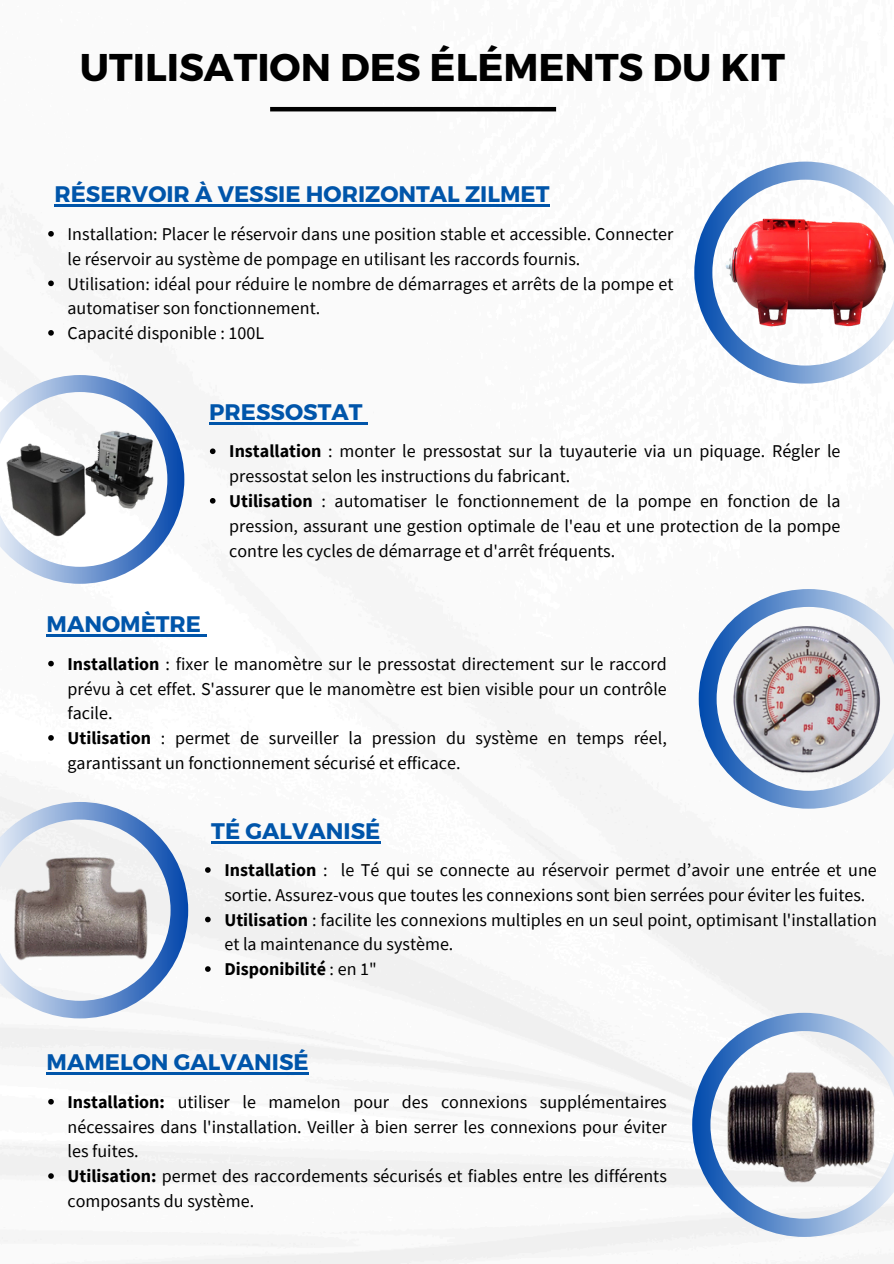
<style>
.page{position:relative;width:894px;height:1264px;background:#fff}
.page>*{position:absolute;margin:0;border:0;box-sizing:border-box;transform-origin:0 0}
.t1{font:700 38.55px "Montserrat";color:#000}
.t2{font:700 22.5px "Montserrat";color:#05a}
.t3{font:18px/24.8px "Source Sans Pro";color:#000}
.t4{font:700 18px "Source Sans Pro";color:#000}
.s1{font-weight:700}
.s2{font-weight:400}
</style>
<div class="page">
<img style="left:0;top:106px;width:893px;height:1157px">
<hr style="left:54px;top:205px;width:495px;height:2px;background:#05a">
<svg style="left:48px;top:231px;width:6px;height:6px"></svg>
<svg style="left:48px;top:280px;width:6px;height:6px"></svg>
<svg style="left:48px;top:330px;width:6px;height:6px"></svg>
<hr style="left:209px;top:422px;width:153px;height:2px;background:#05a">
<svg style="left:210px;top:448px;width:5px;height:6px"></svg>
<svg style="left:210px;top:498px;width:5px;height:5px"></svg>
<hr style="left:47px;top:634px;width:154px;height:2px;background:#05a">
<svg style="left:48px;top:660px;width:6px;height:6px"></svg>
<svg style="left:48px;top:735px;width:6px;height:5px"></svg>
<svg style="left:205px;top:867px;width:6px;height:5px"></svg>
<svg style="left:205px;top:916px;width:6px;height:6px"></svg>
<svg style="left:205px;top:966px;width:6px;height:5px"></svg>
<hr style="left:211px;top:841px;width:169px;height:2px;background:#05a">
<svg style="left:694px;top:162px;width:199px;height:221px"></svg>
<svg style="left:0;top:802px;width:188px;height:216px"></svg>
<svg style="left:698px;top:589px;width:195px;height:219px"></svg>
<svg style="left:0;top:375px;width:184px;height:209px"></svg>
<hr style="left:270px;top:107px;width:286px;height:4px;background:#000">
<hr style="left:47px;top:1072px;width:261px;height:2px;background:#05a">
<svg style="left:48px;top:1098px;width:6px;height:6px"></svg>
<svg style="left:48px;top:1173px;width:6px;height:5px"></svg>
<svg style="left:692px;top:1012px;width:201px;height:224px"></svg>
<p class="t1" style="left:80px;top:42px;width:706px">UTILISATION DES ÉLÉMENTS DU KIT</p>
<h1 class="t2" style="left:54px;top:180px;width:496px">RÉSERVOIR À VESSIE HORIZONTAL ZILMET</h1>
<p class="t3" style="left:67px;top:221px;width:607px">Installation: Placer le réservoir dans une position stable et accessible. Connecter le réservoir au système de pompage en utilisant les raccords fournis.</p>
<h2 class="t3" style="left:67px;top:271px;width:607px">Utilisation: idéal pour réduire le nombre de démarrages et arrêts de la pompe et automatiser son fonctionnement.</h2>
<p class="t3" style="left:67px;top:320px;width:198px">Capacité disponible : 100L</p>
<p class="t2" style="left:209px;top:397px;width:155px">PRESSOSTAT</p>
<p class="t3" style="left:229px;top:438px;width:612px"><span class="s1">Installation</span> : monter le pressostat sur la tuyauterie via un piquage. Régler le pressostat selon les instructions du fabricant.</p>
<p class="t3" style="left:229px;top:488px;width:612px;text-align:justify"><span class="s1">Utilisation</span> : automatiser le fonctionnement de la pompe en fonction de la pression, assurant une gestion optimale de l'eau et une protection de la pompe contre les cycles de démarrage et d'arrêt fréquents.</p>
<h2 class="t2" style="left:47px;top:609px;width:156px">MANOMÈTRE</h2>
<p class="t3" style="left:67px;top:651px;width:600px;text-align:justify"><span class="s1">Installation</span> : fixer le manomètre sur le pressostat directement sur le raccord prévu à cet effet. S'assurer que le manomètre est bien visible pour un contrôle facile.</p>
<p class="t3" style="left:67px;top:725px;width:600px"><span class="s1">Utilisation</span> : permet de surveiller la pression du système en temps réel, garantissant un fonctionnement sécurisé et efficace.</p>
<p class="t2" style="left:211px;top:816px;width:170px">TÉ GALVANISÉ</p>
<p class="t3" style="left:224px;top:857px;width:653px"><span class="s1">Installation</span> : le Té qui se connecte au réservoir permet d’avoir une entrée et une sortie. Assurez-vous que toutes les connexions sont bien serrées pour éviter les fuites.</p>
<h2 class="t3" style="left:224px;top:906px;width:653px"><span class="s1">Utilisation</span> : facilite les connexions multiples en un seul point, optimisant l'installation et la maintenance du système.</h2>
<p class="t4" style="left:224px;top:957px;width:154px">Disponibilité <span class="s2">: en 1"</span></p>
<p class="t2" style="left:47px;top:1047px;width:263px">MAMELON GALVANISÉ</p>
<h2 class="t3" style="left:67px;top:1089px;width:600px;text-align:justify"><span class="s1">Installation:</span> utiliser le mamelon pour des connexions supplémentaires nécessaires dans l'installation. Veiller à bien serrer les connexions pour éviter les fuites.</h2>
<p class="t3" style="left:67px;top:1163px;width:600px"><span class="s1">Utilisation:</span> permet des raccordements sécurisés et fiables entre les différents composants du système.</p>
</div>
